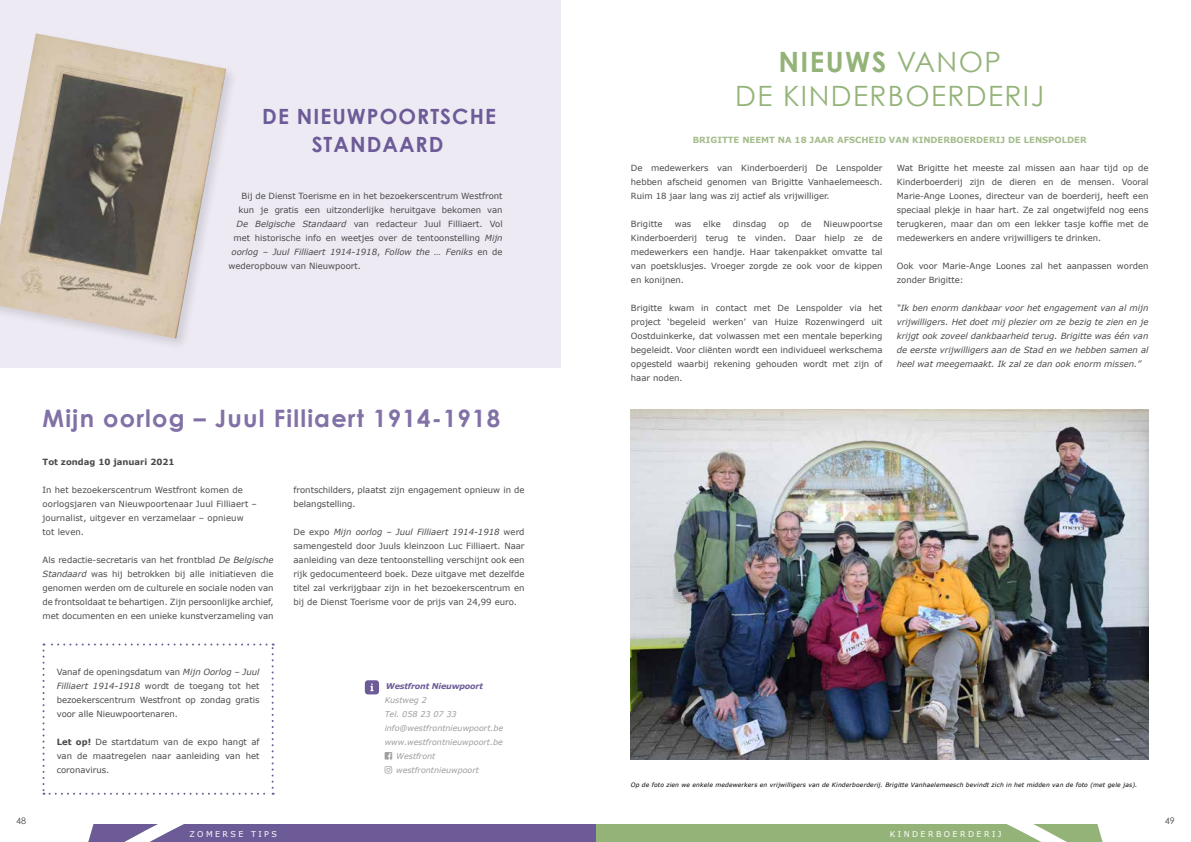
<style>
.page{position:relative;width:1191px;height:842px;background:#fff}
.page>*{position:absolute;margin:0;border:0;box-sizing:border-box;transform-origin:0 0}
.t1{font:28px/33.6px "Century Gothic";letter-spacing:.05em;color:#94b379;text-align:center}
.t2{font:700 24px "Century Gothic";letter-spacing:.05em;color:#8171a6}
.t3{font:700 21px/28.8px "Century Gothic";letter-spacing:.05em;color:#6c5b97;text-align:center}
.t4{font:9px "Century Gothic";color:#4a4a49}
.t5{font:8.5px/14px "Verdana";color:#4a4a49;text-align:justify}
.t6{font:italic 8.5px/14px "Verdana";color:#4a4a49;text-align:justify}
.t7{font:700 8.5px "Verdana";color:#a5bd8d}
.t8{font:700 8.5px "Verdana";color:#4a4a49}
.t9{font:italic 8px "Verdana";color:#9d9d9c}
.t10{font:8px "Verdana";letter-spacing:.3em;color:#fff}
.t11{font:italic 700 8px "Verdana";letter-spacing:-.02em;color:#6c5b97}
.t12{font:italic 6px "Verdana";letter-spacing:.025em;color:#000}
.s1{font-style:italic}
.s2{font-style:normal}
.s3{font-weight:700}
</style>
<div class="page">
<div style="left:0;top:0;width:560px;height:367px;background:#edeaf4"></div>
<svg style="left:365px;top:680px;width:14px;height:14px"></svg>
<svg style="left:43px;top:643px;width:231px;height:152px"></svg>
<img style="left:0;top:33px;width:226px;height:306px">
<img style="left:631px;top:409px;width:517px;height:350px">
<svg style="left:88px;top:825px;width:1015px;height:17px;background:#878d8e"></svg>
<h3 class="t3" style="left:262px;top:101px;width:235px">DE NIEUWPOORTSCHE<br>STANDAARD</h3>
<p class="t5" style="left:241px;top:189px;width:263px">Bij de Dienst Toerisme en in het bezoekerscentrum Westfront</p>
<p class="t5" style="left:238px;top:203px;width:266px">kun je gratis een uitzonderlijke heruitgave bekomen van</p>
<p class="t5" style="left:236px;top:217px;width:267px"><span class="s1">De Belgische Standaard</span> van redacteur Juul Filliaert. Vol</p>
<p class="t5" style="left:233px;top:231px;width:270px">met historische info en weetjes over de tentoonstelling <span class="s1">Mijn</span></p>
<p class="t6" style="left:231px;top:245px;width:273px">oorlog – Juul Filliaert 1914-1918<span class="s2">,</span> Follow the … Feniks <span class="s2">en de</span></p>
<p class="t5" style="left:228px;top:259px;width:134px">wederopbouw van Nieuwpoort.</p>
<h2 class="t2" style="left:43px;top:404px;width:459px">Mijn oorlog – Juul Filliaert 1914-1918</h2>
<p class="t8" style="left:43px;top:457px;width:133px">Tot zondag 10 januari 2021</p>
<p class="t5" style="left:43px;top:483px;width:216px;text-align:left">In het bezoekerscentrum Westfront komen de oorlogsjaren van Nieuwpoortenaar Juul Filliaert – journalist, uitgever en verzamelaar – opnieuw tot leven.</p>
<p class="t5" style="left:43px;top:553px;width:233px">Als redactie-secretaris van het frontblad <span class="s1">De Belgische Standaard</span> was hij betrokken bij alle initiatieven die genomen werden om de culturele en sociale noden van de frontsoldaat te behartigen. Zijn persoonlijke archief, met documenten en een unieke kunstverzameling van</p>
<p class="t5" style="left:293px;top:483px;width:233px">frontschilders, plaatst zijn engagement opnieuw in de belangstelling.</p>
<p class="t5" style="left:293px;top:525px;width:233px">De expo <span class="s1">Mijn oorlog – Juul Filliaert 1914-1918</span> werd samengesteld door Juuls kleinzoon Luc Filliaert. Naar aanleiding van deze tentoonstelling verschijnt ook een rijk gedocumenteerd boek. Deze uitgave met dezelfde titel zal verkrijgbaar zijn in het bezoekerscentrum en bij de Dienst Toerisme voor de prijs van 24,99 euro.</p>
<p class="t5" style="left:57px;top:665px;width:204px">Vanaf de openingsdatum van <span class="s1">Mijn Oorlog – Juul Filliaert 1914-1918</span> wordt de toegang tot het bezoekerscentrum Westfront op zondag gratis voor alle Nieuwpoortenaren.</p>
<p class="t5" style="left:57px;top:735px;width:204px"><span class="s3">Let op!</span> De startdatum van de expo hangt af van de maatregelen naar aanleiding van het coronavirus.</p>
<p class="t11" style="left:386px;top:681px;width:99px">Westfront Nieuwpoort</p>
<p class="t9" style="left:385px;top:695px;width:44px">Kustweg 2</p>
<p class="t9" style="left:385px;top:709px;width:73px">Tel. 058 23 07 33</p>
<p class="t9" style="left:385px;top:723px;width:120px">info@westfrontnieuwpoort.be</p>
<p class="t9" style="left:385px;top:737px;width:120px">www.westfrontnieuwpoort.be</p>
<p class="t9" style="left:396px;top:751px;width:41px">Westfront</p>
<p class="t9" style="left:396px;top:765px;width:84px">westfrontnieuwpoort</p>
<h1 class="t1" style="left:735px;top:45px;width:310px"><span class="s3">NIEUWS</span> VANOP<br>DE KINDERBOERDERIJ</h1>
<p class="t7" style="left:692px;top:135px;width:395px">BRIGITTE NEEMT NA 18 JAAR AFSCHEID VAN KINDERBOERDERIJ DE LENSPOLDER</p>
<p class="t5" style="left:631px;top:161px;width:253px">De medewerkers van Kinderboerderij De Lenspolder hebben afscheid genomen van Brigitte Vanhaelemeesch.<br>Ruim 18 jaar lang was zij actief als vrijwilliger.</p>
<p class="t5" style="left:631px;top:217px;width:33px">Brigitte</p>
<p class="t5" style="left:674px;top:217px;width:18px">was</p>
<p class="t5" style="left:703px;top:217px;width:19px">elke</p>
<p class="t5" style="left:733px;top:217px;width:35px">dinsdag</p>
<p class="t5" style="left:778px;top:217px;width:12px">op</p>
<p class="t5" style="left:801px;top:217px;width:12px">de</p>
<p class="t5" style="left:896px;top:161px;width:253px">Wat Brigitte het meeste zal missen aan haar tijd op de Kinderboerderij zijn de dieren en de mensen. Vooral Marie-Ange Loones, directeur van de boerderij, heeft een speciaal plekje in haar hart. Ze zal ongetwijfeld nog eens terugkeren, maar dan om een lekker tasje koffie met de medewerkers en andere vrijwilligers te drinken.</p>
<p class="t5" style="left:896px;top:259px;width:253px">Ook voor Marie-Ange Loones zal het aanpassen worden zonder Brigitte:</p>
<p class="t6" style="left:896px;top:301px;width:253px">“Ik ben enorm dankbaar voor het engagement van al mijn vrijwilligers. Het doet mij plezier om ze bezig te zien en je krijgt ook zoveel dankbaarheid terug. Brigitte was één van de eerste vrijwilligers aan de Stad en we hebben samen al heel wat meegemaakt. Ik zal ze dan ook enorm missen.”</p>
<p class="t5" style="left:631px;top:217px;width:253px;text-indent:192px">Nieuwpoortse Kinderboerderij terug te vinden. Daar hielp ze de medewerkers een handje. Haar takenpakket omvatte tal van poetsklusjes. Vroeger zorgde ze ook voor de kippen en konijnen.</p>
<p class="t5" style="left:631px;top:301px;width:253px">Brigitte kwam in contact met De Lenspolder via het project ‘begeleid werken’ van Huize Rozenwingerd uit Oostduinkerke, dat volwassen met een mentale beperking begeleidt. Voor cliënten wordt een individueel werkschema opgesteld waarbij rekening gehouden wordt met zijn of haar noden.</p>
<p class="t12" style="left:631px;top:781px;width:508px">Op de foto zien we enkele medewerkers en vrijwilligers van de Kinderboerderij. Brigitte Vanhaelemeesch bevindt zich in het midden van de foto (met gele jas).</p>
<p class="t4" style="left:16px;top:816px;width:11px">48</p>
<p class="t4" style="left:1164px;top:816px;width:11px">49</p>
<p class="t10" style="left:189px;top:828px;width:89px">ZOMERSE TIPS</p>
<p class="t10" style="left:890px;top:828px;width:113px">KINDERBOERDERIJ</p>
<p class="t10" style="left:838px;top:828px;width:165px">BIBLIOTHEEK - VRIJE TIJD</p>
</div>
